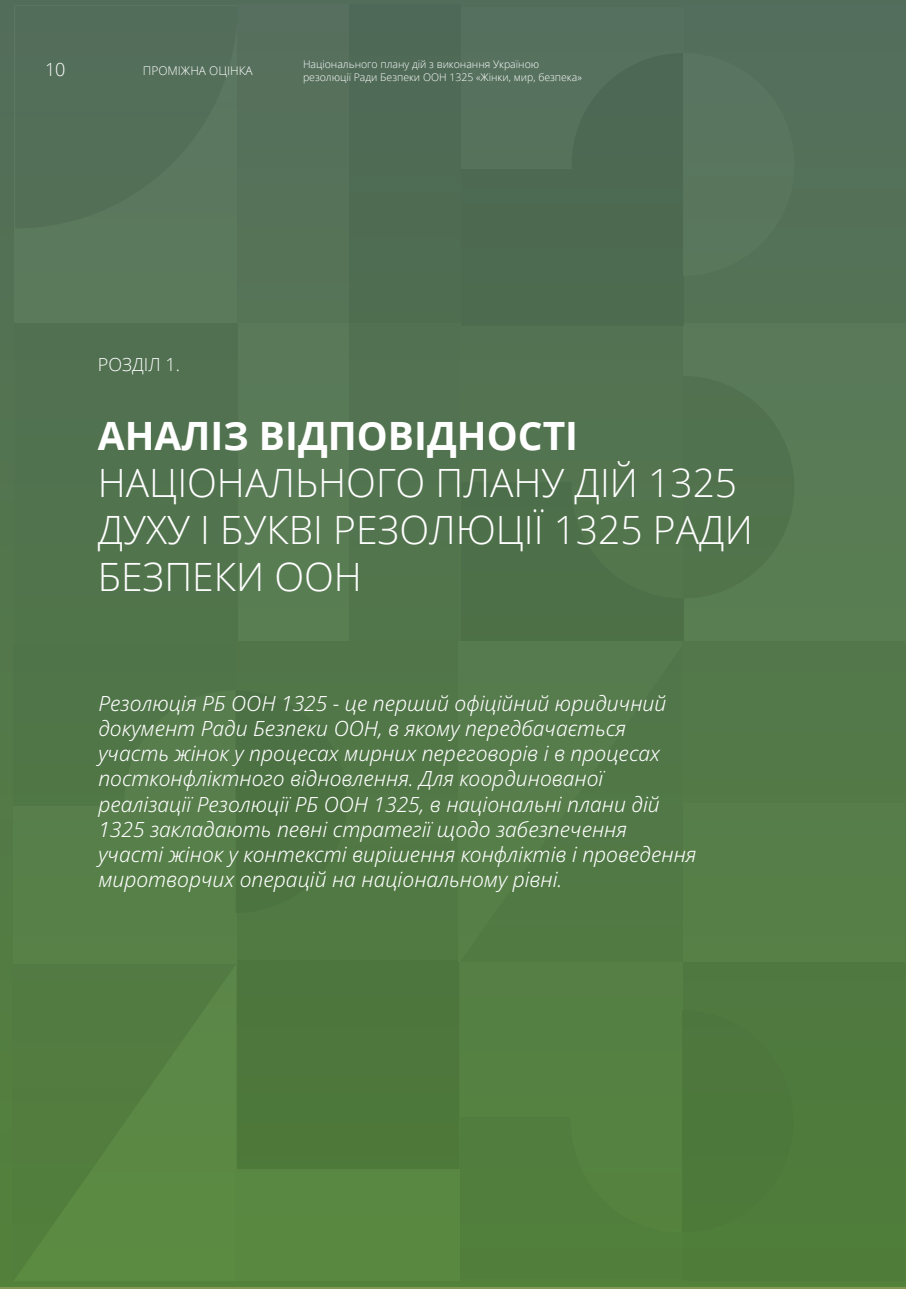
<style>
.page{position:relative;width:906px;height:1289px;background:#fff}
.page>*{position:absolute;margin:0;border:0;box-sizing:border-box;transform-origin:0 0}
.t1{font:300 39px/46.8px "Open Sans";color:#fff}
.t2{font:700 39px "Open Sans";color:#fff}
.t3{font:italic 300 21px/25.2px "Noto Sans";color:#fff}
.t4{font:300 18px "Open Sans";color:#fff}
.t5{font:300 12px "Open Sans";color:#fff}
.t6{font:300 10.5px/12.6px "Open Sans";color:#fff}
</style>
<div class="page">
<div style="left:0;top:0;width:906px;height:1288px;background:linear-gradient(to bottom,#546d5d,#53813b)"></div>
<p class="t4" style="left:45px;top:57px;width:22px">10</p>
<p class="t5" style="left:143px;top:62px;width:111px">ПРОМІЖНА ОЦІНКА</p>
<p class="t6" style="left:303px;top:58px;width:280px">Національного плану дій з виконання Україною резолюції Ради Безпеки ООН 1325 «Жінки, мир, безпека»</p>
<p class="t4" style="left:98px;top:352px;width:84px">РОЗДІЛ 1.</p>
<h1 class="t2" style="left:98px;top:408px;width:482px">АНАЛІЗ ВІДПОВІДНОСТІ</h1>
<h1 class="t1" style="left:98px;top:458px;width:656px">НАЦІОНАЛЬНОГО ПЛАНУ ДІЙ 1325<br>ДУХУ І БУКВІ РЕЗОЛЮЦІЇ 1325 РАДИ<br>БЕЗПЕКИ ООН</h1>
<p class="t3" style="left:98px;top:691px;width:599px">Резолюція РБ ООН 1325 - це перший офіційний юридичний документ Ради Безпеки ООН, в якому передбачається участь жінок у процесах мирних переговорів і в процесах постконфліктного відновлення. Для координованої реалізації Резолюції РБ ООН 1325, в національні плани дій 1325 закладають певні стратегії щодо забезпечення участі жінок у контексті вирішення конфліктів і проведення миротворчих операцій на національному рівні.</p>
</div>
